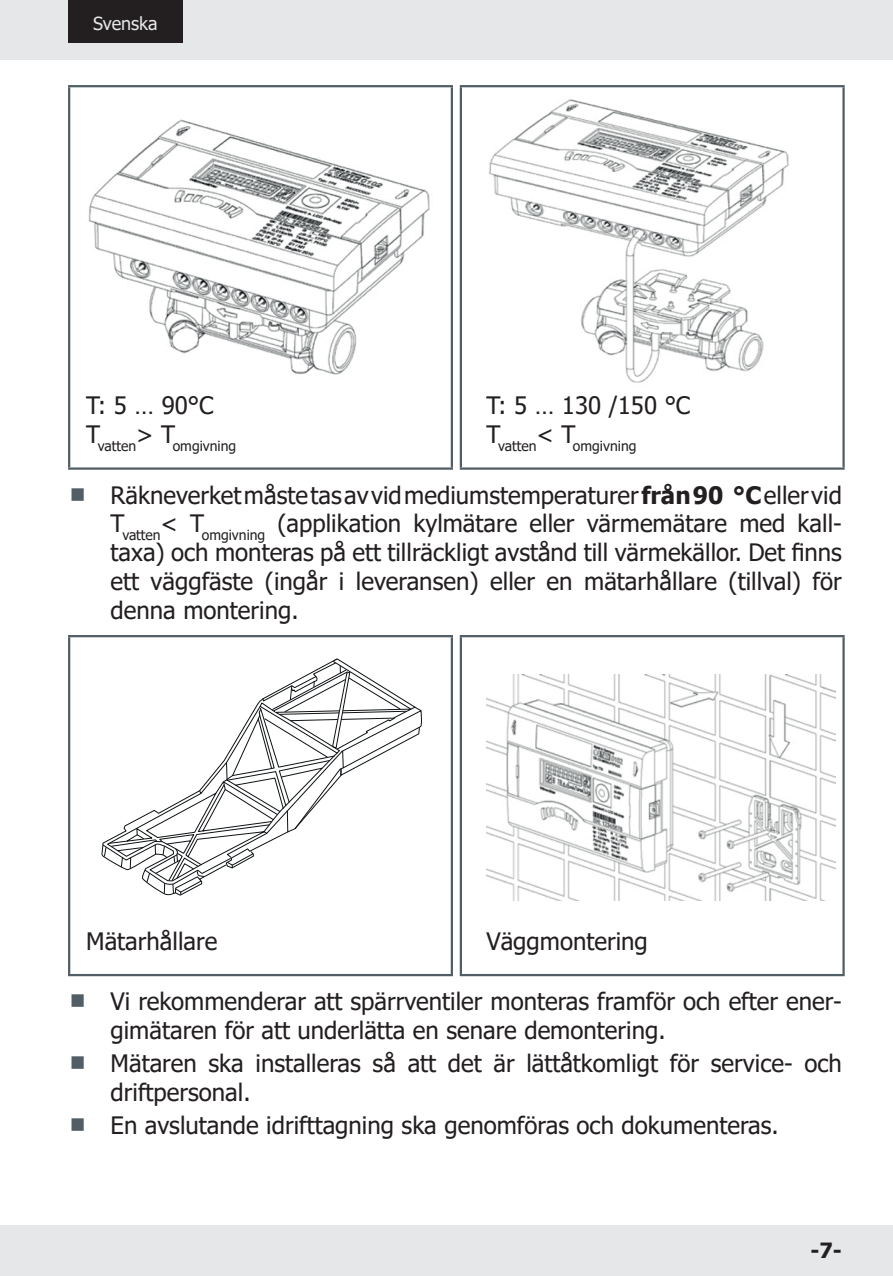
<style>
.page{position:relative;width:893px;height:1276px;background:#fff}
.page>*{position:absolute;margin:0;border:0;box-sizing:border-box;transform-origin:0 0}
.t1{font:24px/28.8px "Tahoma";color:#231f20}
.t2{font:700 21px "Tahoma";color:#231f20}
.t3{font:18px "Tahoma";color:#e6e7e9}
.t4{font:13.8px "Tahoma";color:#231f20}
.s1{font-weight:700}
</style>
<div class="page">
<hr style="left:68px;top:87px;width:2px;height:380px;background:#525e65">
<hr style="left:68px;top:85px;width:385px;height:2px;background:#525e65">
<hr style="left:68px;top:467px;width:385px;height:3px;background:#525e65">
<hr style="left:451px;top:87px;width:2px;height:380px;background:#525e65">
<hr style="left:460px;top:87px;width:2px;height:380px;background:#525e65">
<hr style="left:460px;top:85px;width:385px;height:2px;background:#525e65">
<hr style="left:842px;top:87px;width:3px;height:380px;background:#525e65">
<hr style="left:460px;top:467px;width:385px;height:3px;background:#525e65">
<img style="left:88px;top:119px;width:342px;height:256px">
<img style="left:489px;top:99px;width:300px;height:284px">
<hr style="left:68px;top:637px;width:2px;height:337px;background:#525e65">
<hr style="left:68px;top:635px;width:385px;height:2px;background:#525e65">
<hr style="left:68px;top:974px;width:385px;height:2px;background:#525e65">
<hr style="left:451px;top:637px;width:2px;height:337px;background:#525e65">
<hr style="left:460px;top:637px;width:2px;height:337px;background:#525e65">
<hr style="left:460px;top:635px;width:385px;height:2px;background:#525e65">
<hr style="left:842px;top:637px;width:3px;height:337px;background:#525e65">
<hr style="left:460px;top:974px;width:385px;height:2px;background:#525e65">
<svg style="left:101px;top:658px;width:321px;height:238px"></svg>
<img style="left:486px;top:674px;width:349px;height:226px">
<div style="left:0;top:0;width:893px;height:60px;background:#e6e7e9"></div>
<div style="left:0;top:1225px;width:893px;height:51px;background:#e6e7e9"></div>
<div style="left:68px;top:0;width:115px;height:43px;background:#231f20"></div>
<p class="t3" style="left:93px;top:11px;width:66px">Svenska</p>
<p class="t1" style="left:486px;top:392px;width:205px">T: 5 … 130 /150 °C</p>
<p class="t4" style="left:486px;top:437px;width:152px"><sup>T</sup>vatten<sup>&lt;</sup> <sup>T</sup>omgivning</p>
<p class="t1" style="left:111px;top:482px;width:733px;text-align:justify">Räkneverket måste tas av vid mediumstemperaturer <span class="s1">från 90 °C</span> eller vid T<sub>vatten</sub>&lt; T<sub>omgivning</sub> (applikation kylmätare eller värmemätare med kall&shy;taxa) och monteras på ett tillräckligt avstånd till värmekällor. Det finns ett väggfäste (ingår i leveransen) eller en mätarhållare (tillval) för denna montering.</p>
<p class="t1" style="left:86px;top:392px;width:129px">T: 5 … 90°C</p>
<p class="t4" style="left:86px;top:437px;width:152px"><sup>T</sup>vatten<sup>&gt;</sup> <sup>T</sup>omgivning</p>
<p class="t1" style="left:86px;top:927px;width:133px">Mätarhållare</p>
<p class="t1" style="left:486px;top:927px;width:163px">Väggmontering</p>
<p class="t1" style="left:111px;top:988px;width:733px">Vi rekommenderar att spärrventiler monteras framför och efter ener&shy;gimätaren för att underlätta en senare demontering.</p>
<p class="t1" style="left:111px;top:1050px;width:733px">Mätaren ska installeras så att det är lättåtkomligt för service- och driftpersonal.</p>
<p class="t1" style="left:111px;top:1112px;width:670px">En avslutande idrifttagning ska genomföras och dokumenteras.</p>
<p class="t2" style="left:810px;top:1235px;width:33px">-7-</p>
</div>
